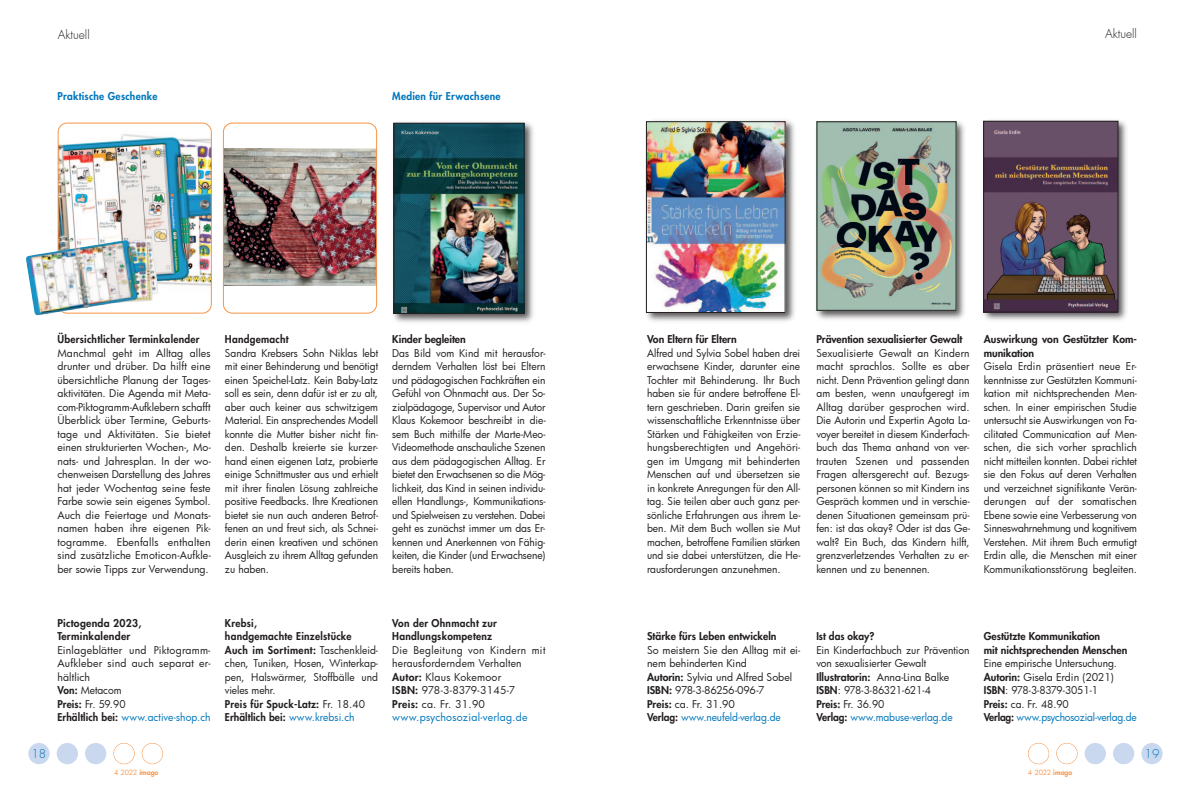
<style>
.page{position:relative;width:1191px;height:794px;background:#fff}
.page>*{position:absolute;margin:0;border:0;box-sizing:border-box;transform-origin:0 0}
.t1{font:300 12px "Futura";color:#231f20}
.t2{font:300 12px "Futura";color:#0076bc}
.t3{font:10.5px/13.5px "Futura";color:#231f20;text-align:justify}
.t4{font:800 10.5px/13.5px "Futura";color:#231f20}
.t5{font:800 10.5px "Futura";letter-spacing:.025em;color:#231f20}
.t6{font:10.5px "Futura";letter-spacing:-.005em;color:#0076bc}
.t7{font:10.5px "Futura";letter-spacing:-.045em;color:#231f20}
.t8{font:10.5px/13.5px "Futura";letter-spacing:.025em;color:#231f20}
.t9{font:800 10.5px "Futura";letter-spacing:.025em;color:#0076bc}
.t10{font:10.5px "Futura";letter-spacing:.02em;color:#0076bc}
.t11{font:10.5px "Futura";letter-spacing:-.025em;color:#231f20}
.t12{font:10.5px "Futura";letter-spacing:.02em;color:#231f20}
.t13{font:7px "Futura";letter-spacing:-.035em;color:#f79447}
.s1{font-weight:800}
.s2{font-weight:800;color:#231f20}
.s3{font-weight:400}
.s4{font-weight:400;color:#0076bc}
</style>
<div class="page">
<div style="left:1141px;top:743px;width:21px;height:21px;background:#c9d8ee;border-radius:50%"></div>
<div style="left:1113px;top:743px;width:21px;height:21px;background:#c9d8ee;border-radius:50%"></div>
<div style="left:1084px;top:743px;width:22px;height:21px;background:#c9d8ee;border-radius:50%"></div>
<div style="left:1056px;top:743px;width:21px;height:21px;border:1px solid #f79447;border-radius:50%"></div>
<div style="left:1028px;top:743px;width:21px;height:21px;border:1px solid #f79447;border-radius:50%"></div>
<div style="left:28px;top:743px;width:22px;height:21px;background:#c9d8ee;border-radius:50%"></div>
<div style="left:57px;top:743px;width:21px;height:21px;background:#c9d8ee;border-radius:50%"></div>
<div style="left:85px;top:743px;width:21px;height:21px;background:#c9d8ee;border-radius:50%"></div>
<div style="left:113px;top:743px;width:22px;height:21px;border:1px solid #f79447;border-radius:50%"></div>
<div style="left:142px;top:743px;width:21px;height:21px;border:1px solid #f79447;border-radius:50%"></div>
<img style="left:393px;top:122px;width:141px;height:201px">
<img style="left:396px;top:125px;width:126px;height:187px">
<div style="left:394px;top:123px;width:130px;height:191px;border:1px solid #231f20"></div>
<img style="left:58px;top:123px;width:154px;height:191px">
<img style="left:26px;top:238px;width:133px;height:78px">
<img style="left:816px;top:121px;width:149px;height:199px">
<img style="left:819px;top:124px;width:135px;height:184px">
<img style="left:983px;top:120px;width:144px;height:201px">
<img style="left:985px;top:123px;width:131px;height:187px">
<div style="left:983px;top:121px;width:135px;height:191px;border:1px solid #231f20"></div>
<img style="left:645px;top:120px;width:150px;height:202px">
<img style="left:648px;top:123px;width:135px;height:188px">
<div style="left:646px;top:121px;width:139px;height:192px;border:1px solid #231f20"></div>
<img style="left:223px;top:123px;width:154px;height:191px">
<p class="t1" style="left:58px;top:29px;width:33px">Aktuell</p>
<p class="t9" style="left:57px;top:91px;width:102px">Praktische Geschenke</p>
<p class="t9" style="left:392px;top:91px;width:110px">Medien für Erwachsene</p>
<p class="t5" style="left:57px;top:334px;width:144px">Übersichtlicher Terminkalender</p>
<p class="t3" style="left:57px;top:346px;width:155px">Manchmal geht im Alltag alles drunter und drüber. Da hilft eine übersichtliche Planung der Tages&shy;aktivitäten. Die Agenda mit Meta&shy;com-Piktogramm-Aufklebern schafft Überblick über Termine, Geburts&shy;tage und Aktivitäten. Sie bietet einen strukturierten Wochen-, Mo&shy;nats- und Jahresplan. In der wo&shy;chenweisen Darstellung des Jahres hat jeder Wochentag seine feste Farbe sowie sein eigenes Symbol.<br>Auch die Feiertage und Monats&shy;namen haben ihre eigenen Pik&shy;togramme. Ebenfalls enthalten sind zusätzliche Emoticon-Aufkle&shy;ber sowie Tipps zur Verwendung.</p>
<p class="t5" style="left:225px;top:334px;width:65px">Handgemacht</p>
<p class="t3" style="left:225px;top:346px;width:155px">Sandra Krebsers Sohn Niklas lebt mit einer Behinderung und benötigt einen Speichel-Latz. Kein Baby-Latz soll es sein, denn dafür ist er zu alt, aber auch keiner aus schwitzigem Material. Ein ansprechendes Modell konnte die Mutter bisher nicht fin&shy;den. Deshalb kreierte sie kurzer&shy;hand einen eigenen Latz, probierte einige Schnittmuster aus und erhielt mit ihrer finalen Lösung zahlreiche positive Feedbacks. Ihre Kreationen bietet sie nun auch anderen Betrof&shy;fenen an und freut sich, als Schnei&shy;derin einen kreativen und schönen Ausgleich zu ihrem Alltag gefunden zu haben.</p>
<p class="t4" style="left:392px;top:333px;width:75px">Kinder begleiten</p>
<p class="t3" style="left:392px;top:346px;width:155px">Das Bild vom Kind mit herausfor&shy;derndem Verhalten löst bei Eltern und pädagogischen Fachkräften ein Gefühl von Ohnmacht aus. Der So&shy;zialpädagoge, Supervisor und Autor Klaus Kokemoor beschreibt in die&shy;sem Buch mithilfe der Marte-Meo-Videomethode anschauliche Szenen aus dem pädagogischen Alltag. Er bietet den Erwachsenen so die Mög&shy;lichkeit, das Kind in seinen individu&shy;ellen Handlungs-, Kommunikations&shy;und Spielweisen zu verstehen. Dabei geht es zunächst immer um das Er&shy;kennen und Anerkennen von Fähig&shy;keiten, die Kinder (und Erwachsene) bereits haben.</p>
<p class="t2" style="left:32px;top:747px;width:16px">18</p>
<p class="t5" style="left:57px;top:618px;width:86px">Pictogenda 2023,</p>
<p class="t5" style="left:57px;top:631px;width:74px">Terminkalender</p>
<p class="t3" style="left:57px;top:643px;width:155px">Einlageblätter und Piktogramm-Aufkleber sind auch separat er&shy;hältlich</p>
<p class="t3" style="left:57px;top:683px;width:66px"><span class="s1">Von:</span> Metacom</p>
<p class="t3" style="left:57px;top:697px;width:70px"><span class="s1">Preis:</span> Fr. 59.90</p>
<p class="t6" style="left:57px;top:710px;width:155px"><span class="s2">Erhältlich bei:</span> www.active-shop.ch</p>
<p class="t13" style="left:114px;top:768px;width:46px">4 2022 <span class="s1">imago</span></p>
<p class="t4" style="left:225px;top:617px;width:34px">Krebsi,</p>
<p class="t5" style="left:225px;top:631px;width:128px">handgemachte Einzelstücke</p>
<p class="t3" style="left:225px;top:643px;width:155px"><span class="s1">Auch im Sortiment:</span> Taschenkleid&shy;chen, Tuniken, Hosen, Winterkap&shy;pen, Halswärmer, Stoffbälle und vieles mehr.</p>
<p class="t5" style="left:225px;top:699px;width:142px">Preis für Spuck-Latz: <span class="s3">Fr. 18.40</span></p>
<p class="t4" style="left:225px;top:711px;width:131px">Erhältlich bei: <span class="s4">www.krebsi.ch</span></p>
<p class="t5" style="left:392px;top:618px;width:106px">Von der Ohnmacht zur</p>
<p class="t5" style="left:392px;top:631px;width:101px">Handlungskompetenz</p>
<p class="t8" style="left:392px;top:643px;width:155px">Die Begleitung von Kindern mit herausforderndem Verhalten</p>
<p class="t12" style="left:392px;top:670px;width:110px"><span class="s1">Autor:</span> Klaus Kokemoor</p>
<p class="t11" style="left:392px;top:683px;width:124px"><span class="s1">ISBN:</span> 978-3-8379-3145-7</p>
<p class="t3" style="left:392px;top:697px;width:94px"><span class="s1">Preis:</span> ca. Fr. 31.90</p>
<p class="t10" style="left:392px;top:710px;width:137px">www.psychosozial-verlag.de</p>
<p class="t1" style="left:1105px;top:28px;width:33px">Aktuell</p>
<p class="t4" style="left:647px;top:333px;width:91px">Von Eltern für Eltern</p>
<p class="t3" style="left:647px;top:346px;width:155px">Alfred und Sylvia Sobel haben drei erwachsene Kinder, darunter eine Tochter mit Behinderung. Ihr Buch haben sie für andere betroffene El&shy;tern geschrieben. Darin greifen sie wissenschaftliche Erkenntnisse über Stärken und Fähigkeiten von Erzie&shy;hungsberechtigten und Angehöri&shy;gen im Umgang mit behinderten Menschen auf und übersetzen sie in konkrete Anregungen für den All&shy;tag. Sie teilen aber auch ganz per&shy;sönliche Erfahrungen aus ihrem Le&shy;ben. Mit dem Buch wollen sie Mut machen, betroffene Familien stärken und sie dabei unterstützen, die He&shy;rausforderungen anzunehmen.</p>
<p class="t4" style="left:816px;top:333px;width:147px">Prävention sexualisierter Gewalt</p>
<p class="t3" style="left:816px;top:346px;width:155px">Sexualisierte Gewalt an Kindern macht sprachlos. Sollte es aber nicht. Denn Prävention gelingt dann am besten, wenn unaufgeregt im Alltag darüber gesprochen wird.<br>Die Autorin und Expertin Agota La&shy;voyer bereitet in diesem Kinderfach&shy;buch das Thema anhand von ver&shy;trauten Szenen und passenden Fragen altersgerecht auf. Bezugs&shy;personen können so mit Kindern ins Gespräch kommen und in verschie&shy;denen Situationen gemeinsam prü&shy;fen: ist das okay? Oder ist das Ge&shy;walt? Ein Buch, das Kindern hilft, grenzverletzendes Verhalten zu er&shy;kennen und zu benennen.</p>
<p class="t4" style="left:983px;top:333px;width:155px">Auswirkung von Gestützter Kom&shy;munikation</p>
<p class="t3" style="left:983px;top:359px;width:155px">Gisela Erdin präsentiert neue Er&shy;kenntnisse zur Gestützten Kommuni&shy;kation mit nichtsprechenden Men&shy;schen. In einer empirischen Studie untersucht sie Auswirkungen von Fa&shy;cilitated Communication auf Men&shy;schen, die sich vorher sprachlich nicht mitteilen konnten. Dabei richtet sie den Fokus auf deren Verhalten und verzeichnet signifikante Verän&shy;derungen auf der somatischen Ebene sowie eine Verbesserung von Sinneswahrnehmung und kognitivem Verstehen. Mit ihrem Buch ermutigt Erdin alle, die Menschen mit einer Kommunikationsstörung begleiten.</p>
<p class="t4" style="left:647px;top:630px;width:131px">Stärke fürs Leben entwickeln</p>
<p class="t3" style="left:647px;top:643px;width:155px">So meistern Sie den Alltag mit ei&shy;nem behinderten Kind</p>
<p class="t3" style="left:647px;top:670px;width:147px"><span class="s1">Autorin:</span> Sylvia und Alfred Sobel</p>
<p class="t7" style="left:647px;top:683px;width:119px"><span class="s1">ISBN:</span> 978-3-86256-096-7</p>
<p class="t3" style="left:647px;top:697px;width:89px"><span class="s1">Preis:</span> ca. Fr. 31.90</p>
<p class="t6" style="left:647px;top:710px;width:135px"><span class="s2">Verlag:</span> www.neufeld-verlag.de</p>
<p class="t4" style="left:816px;top:630px;width:60px">Ist das okay?</p>
<p class="t3" style="left:816px;top:643px;width:155px">Ein Kinderfachbuch zur Prävention von sexualisierter Gewalt</p>
<p class="t4" style="left:816px;top:671px;width:134px">Illustratorin: <span class="s3">Anna-Lina Balke</span></p>
<p class="t7" style="left:816px;top:683px;width:116px"><span class="s1">ISBN</span>: 978-3-86321-621-4</p>
<p class="t3" style="left:816px;top:697px;width:69px"><span class="s1">Preis:</span> Fr. 36.90</p>
<p class="t6" style="left:816px;top:710px;width:138px"><span class="s2">Verlag:</span> www.mabuse-verlag.de</p>
<p class="t4" style="left:983px;top:630px;width:145px">Gestützte Kommunikation<br>mit nichtsprechenden Menschen</p>
<p class="t3" style="left:983px;top:656px;width:135px">Eine empirische Untersuchung.</p>
<p class="t3" style="left:983px;top:670px;width:132px"><span class="s1">Autorin:</span> Gisela Erdin (2021)</p>
<p class="t7" style="left:983px;top:683px;width:116px"><span class="s1">ISBN</span>: 978-3-8379-3051-1</p>
<p class="t3" style="left:983px;top:697px;width:87px"><span class="s1">Preis:</span> ca. Fr. 48.90</p>
<p class="t6" style="left:983px;top:710px;width:155px"><span class="s2">Verlag:</span> www.psychosozial-verlag.de</p>
<p class="t13" style="left:1028px;top:768px;width:46px">4 2022 <span class="s1">imago</span></p>
<p class="t2" style="left:1144px;top:747px;width:16px">19</p>
</div>
